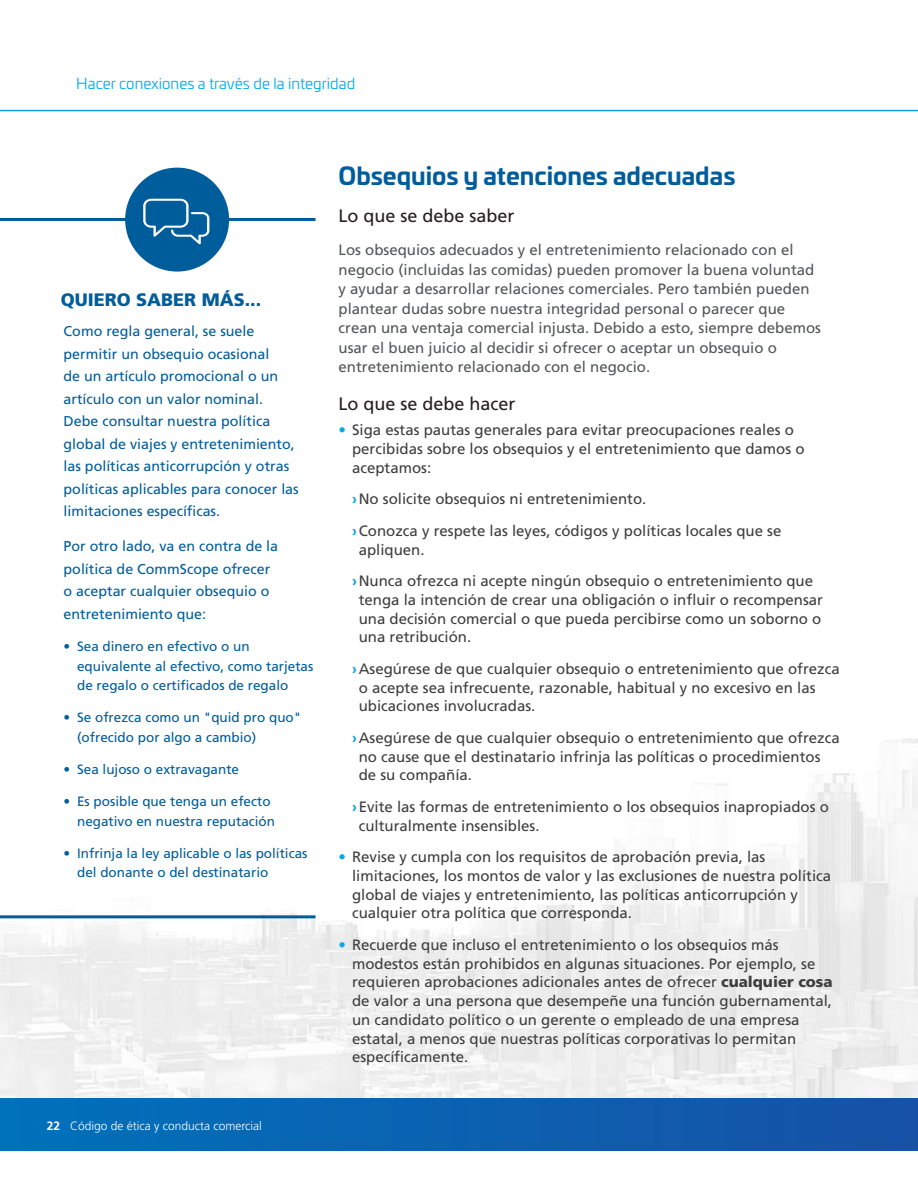
<style>
.page{position:relative;width:918px;height:1188px;background:#fff}
.page>*{position:absolute;margin:0;border:0;box-sizing:border-box;transform-origin:0 0}
.t1{font:700 24px "Univia Pro";color:#005d9c}
.t2{font:18px "Frutiger LT Pro";color:#231f20}
.t3{font:900 18px "Frutiger LT Pro";color:#005d9c}
.t4{font:15px/18.8px "Frutiger LT Pro";color:#3e3e3f}
.t5{font:15px/19.5px "Frutiger LT Pro";color:#545557}
.t6{font:15px "Univia Pro";color:#00aeef}
.t7{font:14.25px/22.5px "Frutiger LT Pro";color:#005d9c}
.t8{font:13.5px/19.5px "Frutiger LT Pro";color:#005d9c}
.t9{font:300 12px "Frutiger LT Pro";color:#fff}
.s1{font-weight:700}
.s2{color:#08a7e0}
.s3{font-weight:700;color:#08a7e0}
.s4{font-weight:900}
</style>
<div class="page">
<img style="left:0;top:739px;width:918px;height:360px">
<div style="left:0;top:1099px;width:918px;height:51px;background:linear-gradient(to right,#0071bb,#1751a6)"></div>
<hr style="left:0;top:110px;width:918px;height:1px;background:#08a7e0">
<hr style="left:0;top:915px;width:316px;height:3px;background:#005d9c">
<hr style="left:0;top:218px;width:316px;height:3px;background:#005d9c">
<div style="left:125px;top:168px;width:104px;height:104px;background:#005d9c;border-radius:50%"></div>
<svg style="left:143px;top:199px;width:66px;height:45px"></svg>
<p class="t6" style="left:76px;top:72px;width:280px">Hacer conexiones a través de la integridad</p>
<p class="t3" style="left:61px;top:289px;width:202px">QUIERO SABER MÁS...</p>
<p class="t7" style="left:64px;top:320px;width:237px">Como regla general, se suele permitir un obsequio ocasional<br>de un artículo promocional o un artículo con un valor nominal.<br>Debe consultar nuestra política global de viajes y entretenimiento, las políticas anticorrupción y otras políticas aplicables para conocer las limitaciones específicas.</p>
<p class="t7" style="left:64px;top:535px;width:216px">Por otro lado, va en contra de la política de CommScope ofrecer o aceptar cualquier obsequio o entretenimiento que:</p>
<p class="t8" style="left:77px;top:637px;width:238px;text-indent:-14px">• Sea dinero en efectivo o un equivalente al efectivo, como tarjetas de regalo o certificados de regalo</p>
<p class="t8" style="left:77px;top:708px;width:226px;text-indent:-14px">• Se ofrezca como un "quid pro quo" (ofrecido por algo a cambio)</p>
<p class="t8" style="left:64px;top:760px;width:177px">• Sea lujoso o extravagante</p>
<p class="t8" style="left:77px;top:792px;width:200px;text-indent:-14px">• Es posible que tenga un efecto negativo en nuestra reputación</p>
<p class="t8" style="left:77px;top:844px;width:232px;text-indent:-14px">• Infrinja la ley aplicable o las políticas del donante o del destinatario</p>
<p class="t9" style="left:47px;top:1118px;width:217px"><span class="s1">22</span> Código de ética y conducta comercial</p>
<h1 class="t1" style="left:339px;top:157px;width:398px">Obsequios y atenciones adecuadas</h1>
<p class="t2" style="left:339px;top:206px;width:178px">Lo que se debe saber</p>
<p class="t5" style="left:339px;top:240px;width:484px">Los obsequios adecuados y el entretenimiento relacionado con el negocio (incluidas las comidas) pueden promover la buena voluntad y ayudar a desarrollar relaciones comerciales. Pero también pueden plantear dudas sobre nuestra integridad personal o parecer que crean una ventaja comercial injusta. Debido a esto, siempre debemos usar el buen juicio al decidir si ofrecer o aceptar un obsequio o entretenimiento relacionado con el negocio.</p>
<p class="t2" style="left:339px;top:393px;width:179px">Lo que se debe hacer</p>
<p class="t4" style="left:352px;top:421px;width:454px;text-indent:-14px"><span class="s2">•</span> Siga estas pautas generales para evitar preocupaciones reales o percibidas sobre los obsequios y el entretenimiento que damos o aceptamos:</p>
<p class="t4" style="left:352px;top:483px;width:431px;line-height:31.5px"><span class="s3">›</span>No solicite obsequios ni entretenimiento.<br><span class="s3">›</span>Conozca y respete las leyes, códigos y políticas locales que se</p>
<p class="t4" style="left:352px;top:534px;width:462px;line-height:31.5px;text-indent:7px">apliquen.<br><span class="s3">›</span>Nunca ofrezca ni acepte ningún obsequio o entretenimiento que</p>
<p class="t4" style="left:359px;top:590px;width:466px;text-align:justify">tenga la intención de crear una obligación o influir o recompensar una decisión comercial o que pueda percibirse como un soborno o una retribución.</p>
<p class="t4" style="left:359px;top:659px;width:482px;text-indent:-7px"><span class="s3">›</span>Asegúrese de que cualquier obsequio o entretenimiento que ofrezca o acepte sea infrecuente, razonable, habitual y no excesivo en las ubicaciones involucradas.</p>
<p class="t4" style="left:359px;top:728px;width:482px;text-indent:-7px"><span class="s3">›</span>Asegúrese de que cualquier obsequio o entretenimiento que ofrezca no cause que el destinatario infrinja las políticas o procedimientos de su compañía.</p>
<p class="t4" style="left:359px;top:797px;width:472px;text-indent:-7px"><span class="s3">›</span>Evite las formas de entretenimiento o los obsequios inapropiados o culturalmente insensibles.</p>
<p class="t4" style="left:352px;top:848px;width:481px;text-indent:-14px"><span class="s2">•</span> Revise y cumpla con los requisitos de aprobación previa, las limitaciones, los montos de valor y las exclusiones de nuestra política global de viajes y entretenimiento, las políticas anticorrupción y cualquier otra política que corresponda.</p>
<p class="t4" style="left:352px;top:935px;width:482px;text-indent:-14px"><span class="s2">•</span> Recuerde que incluso el entretenimiento o los obsequios más modestos están prohibidos en algunas situaciones. Por ejemplo, se requieren aprobaciones adicionales antes de ofrecer <span class="s4">cualquier cosa </span>de valor a una persona que desempeñe una función gubernamental, un candidato político o un gerente o empleado de una empresa estatal, a menos que nuestras políticas corporativas lo permitan específicamente.</p>
</div>
